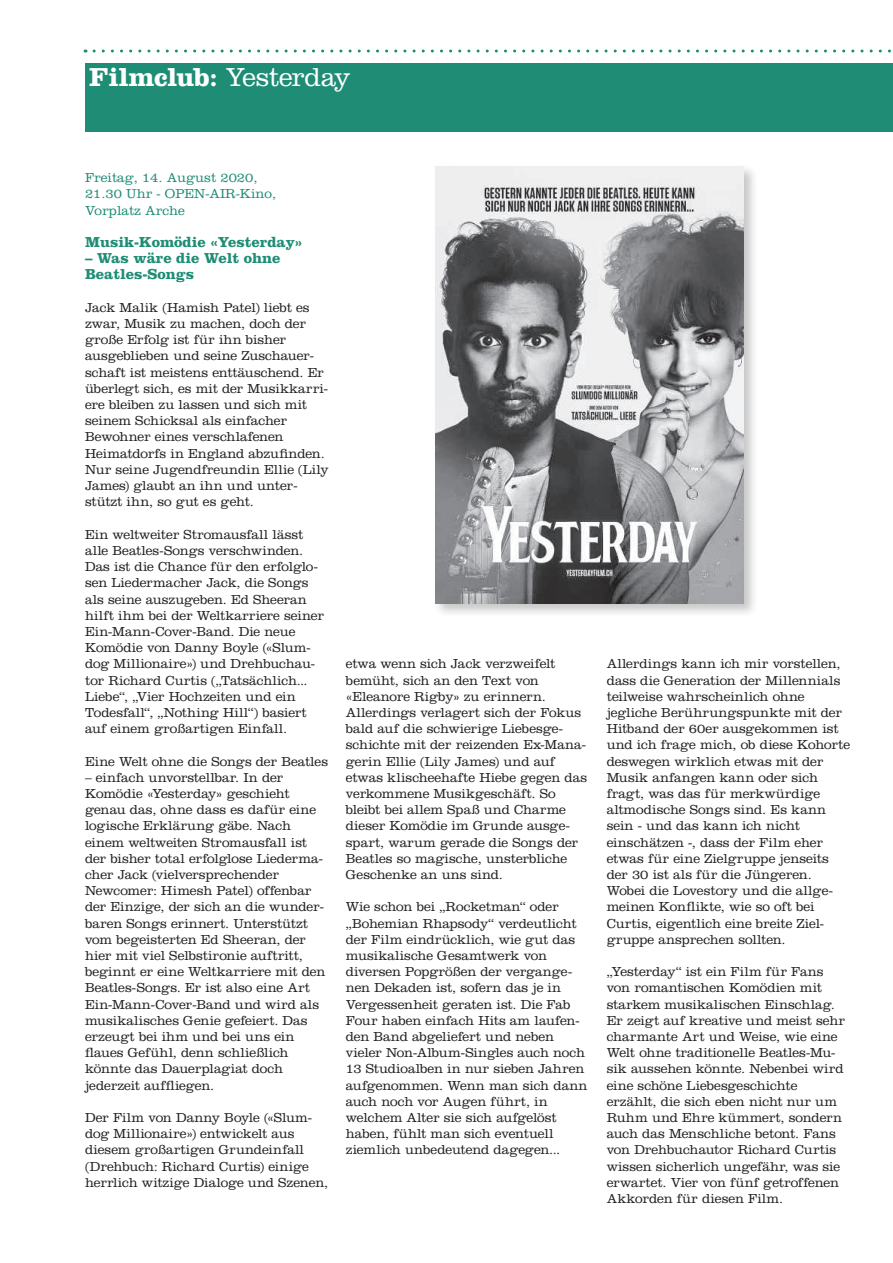
<style>
.page{position:relative;width:893px;height:1263px;background:#fff}
.page>*{position:absolute;margin:0;border:0;box-sizing:border-box;transform-origin:0 0}
.t1{font:700 27px "Clarendon LT Std";letter-spacing:-.015em;color:#fff}
.t2{font:700 15px/16.2px "Clarendon LT Std";color:#1f8d76}
.t3{font:300 13.5px/16.2px "Clarendon LT Std";letter-spacing:-.005em;color:#231f20}
.t4{font:300 13.5px/16.2px "Clarendon LT Std";color:#1f8d76}
.s1{font-weight:300}
</style>
<div class="page">
<div style="left:85px;top:64px;width:808px;height:68px;background:#1f8d76"></div>
<svg style="left:94px;top:50px;width:797px;height:3px"></svg>
<div style="left:433px;top:164px;width:325px;height:454px;background:#231f20;opacity:.25"></div>
<img style="left:436px;top:166px;width:308px;height:437px">
<h1 class="t1" style="left:89px;top:61px;width:263px">Filmclub: <span class="s1">Yesterday</span></h1>
<p class="t4" style="left:85px;top:170px;width:193px">Freitag, 14. August 2020,<br>21.30 Uhr - OPEN-AIR-Kino,<br>Vorplatz Arche</p>
<p class="t2" style="left:85px;top:234px;width:219px">Musik-Komödie «Yesterday»</p>
<p class="t2" style="left:85px;top:250px;width:197px">– Was wäre die Welt ohne<br>Beatles-Songs</p>
<p class="t3" style="left:85px;top:299px;width:245px">Jack Malik (Hamish Patel) liebt es zwar, Musik zu machen, doch der große Erfolg ist für ihn bisher ausgeblieben und seine Zuschauer&shy;schaft ist meistens enttäuschend. Er überlegt sich, es mit der Musikkarri&shy;ere bleiben zu lassen und sich mit seinem Schicksal als einfacher Bewohner eines verschlafenen Heimatdorfs in England abzufinden.<br>Nur seine Jugendfreundin Ellie (Lily James) glaubt an ihn und unter&shy;stützt ihn, so gut es geht.</p>
<p class="t3" style="left:85px;top:526px;width:241px">Ein weltweiter Stromausfall lässt alle Beatles-Songs verschwinden.<br>Das ist die Chance für den erfolglo&shy;sen Liedermacher Jack, die Songs als seine auszugeben. Ed Sheeran hilft ihm bei der Weltkarriere seiner Ein-Mann-Cover-Band. Die neue Komödie von Danny Boyle («Slum&shy;dog Millionaire») und Drehbuchau&shy;tor Richard Curtis („Tatsächlich...<br>Liebe“, „Vier Hochzeiten und ein Todesfall“, „Nothing Hill“) basiert auf einem großartigen Einfall.</p>
<p class="t3" style="left:85px;top:753px;width:245px">Eine Welt ohne die Songs der Beatles</p>
<p class="t3" style="left:85px;top:769px;width:242px">– einfach unvorstellbar. In der Komödie «Yesterday» geschieht genau das, ohne dass es dafür eine logische Erklärung gäbe. Nach einem weltweiten Stromausfall ist der bisher total erfolglose Liederma&shy;cher Jack (vielversprechender Newcomer: Himesh Patel) offenbar der Einzige, der sich an die wunder&shy;baren Songs erinnert. Unterstützt vom begeisterten Ed Sheeran, der hier mit viel Selbstironie auftritt, beginnt er eine Weltkarriere mit den Beatles-Songs. Er ist also eine Art Ein-Mann-Cover-Band und wird als musikalisches Genie gefeiert. Das erzeugt bei ihm und bei uns ein flaues Gefühl, denn schließlich könnte das Dauerplagiat doch jederzeit auffliegen.</p>
<p class="t3" style="left:85px;top:1109px;width:245px">Der Film von Danny Boyle («Slum&shy;dog Millionaire») entwickelt aus diesem großartigen Grundeinfall (Drehbuch: Richard Curtis) einige herrlich witzige Dialoge und Szenen,</p>
<p class="t3" style="left:346px;top:656px;width:243px">etwa wenn sich Jack verzweifelt bemüht, sich an den Text von «Eleanore Rigby» zu erinnern.<br>Allerdings verlagert sich der Fokus bald auf die schwierige Liebesge&shy;schichte mit der reizenden Ex-Mana&shy;gerin Ellie (Lily James) und auf etwas klischeehafte Hiebe gegen das verkommene Musikgeschäft. So bleibt bei allem Spaß und Charme dieser Komödie im Grunde ausge&shy;spart, warum gerade die Songs der<br>Beatles so magische, unsterbliche<br>Geschenke an uns sind.</p>
<p class="t3" style="left:346px;top:899px;width:243px">Wie schon bei „Rocketman“ oder „Bohemian Rhapsody“ verdeutlicht der Film eindrücklich, wie gut das musikalische Gesamtwerk von diversen Popgrößen der vergange&shy;nen Dekaden ist, sofern das je in<br>Vergessenheit geraten ist. Die Fab<br>Four haben einfach Hits am laufen&shy;den Band abgeliefert und neben vieler Non-Album-Singles auch noch<br>13 Studioalben in nur sieben Jahren aufgenommen. Wenn man sich dann auch noch vor Augen führt, in welchem Alter sie sich aufgelöst haben, fühlt man sich eventuell ziemlich unbedeutend dagegen...</p>
<p class="t3" style="left:607px;top:656px;width:245px">Allerdings kann ich mir vorstellen, dass die Generation der Millennials teilweise wahrscheinlich ohne jegliche Berührungspunkte mit der<br>Hitband der 60er ausgekommen ist und ich frage mich, ob diese Kohorte deswegen wirklich etwas mit der<br>Musik anfangen kann oder sich fragt, was das für merkwürdige altmodische Songs sind. Es kann sein - und das kann ich nicht einschätzen -, dass der Film eher etwas für eine Zielgruppe jenseits der 30 ist als für die Jüngeren.<br>Wobei die Lovestory und die allge&shy;meinen Konflikte, wie so oft bei<br>Curtis, eigentlich eine breite Ziel&shy;gruppe ansprechen sollten.</p>
<p class="t3" style="left:607px;top:963px;width:240px">„Yesterday“ ist ein Film für Fans von romantischen Komödien mit starkem musikalischen Einschlag.<br>Er zeigt auf kreative und meist sehr charmante Art und Weise, wie eine Welt ohne traditionelle Beatles-Mu&shy;sik aussehen könnte. Nebenbei wird eine schöne Liebesgeschichte erzählt, die sich eben nicht nur um Ruhm und Ehre kümmert, sondern auch das Menschliche betont. Fans von Drehbuchautor Richard Curtis wissen sicherlich ungefähr, was sie erwartet. Vier von fünf getroffenen Akkorden für diesen Film.</p>
</div>
